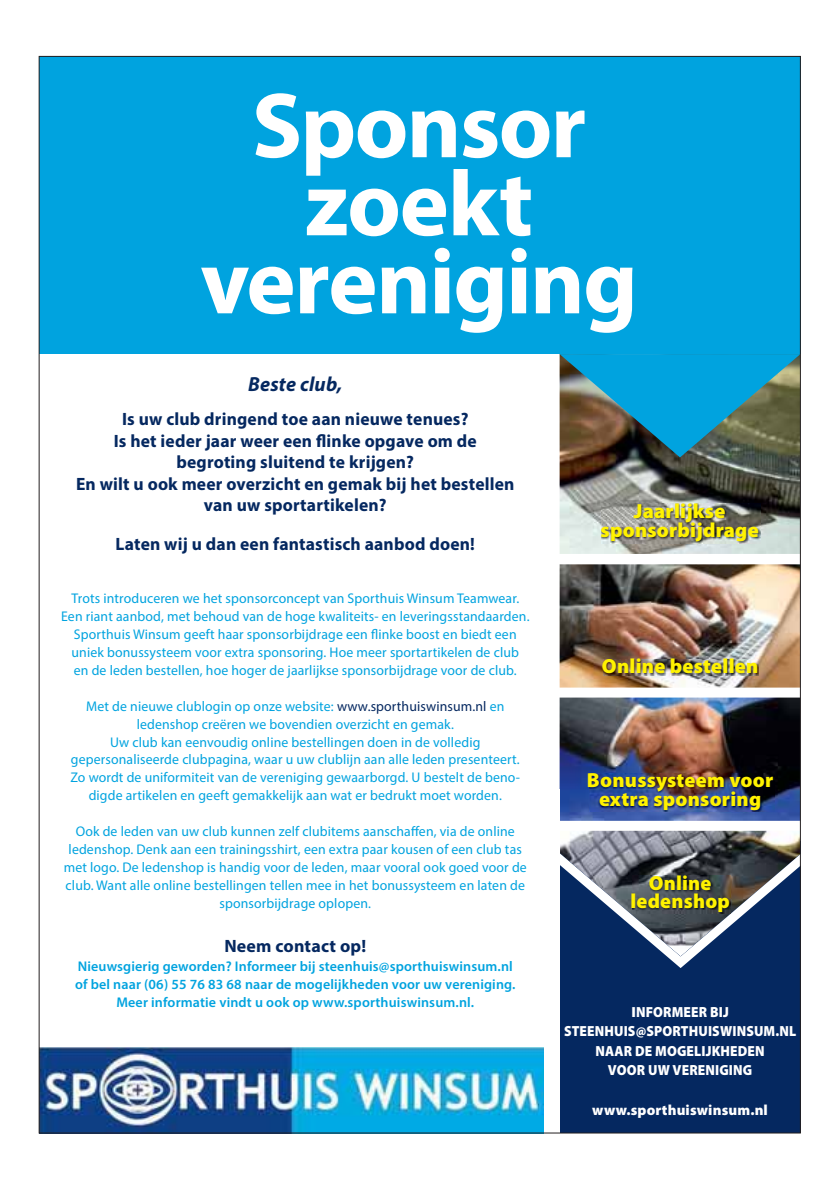
<style>
.page{position:relative;width:840px;height:1190px;background:#fff}
.page>*{position:absolute;margin:0;border:0;box-sizing:border-box;transform-origin:0 0}
.t1{font:700 93.4px/78px "Myriad Pro";letter-spacing:-.02em;color:#fff;text-align:center}
.t2{font:900 20.4px/19.2px "Myriad Pro";letter-spacing:.01em;color:#fff200;text-align:center}
.t3{font:italic 700 20.4px "Myriad Pro";letter-spacing:.01em;color:#052860}
.t4{font:700 18px/21.4px "Myriad Pro";letter-spacing:.01em;color:#052860;text-align:center}
.t5{font:900 14.8px/19.2px "Myriad Pro";letter-spacing:.01em;color:#fff;text-align:center}
.t6{font:14px/18px "Myriad Pro";letter-spacing:.01em;color:#00a3df;text-align:center}
.t7{font:600 14px/18px "Myriad Pro";letter-spacing:.01em;color:#00a3df;text-align:center}
.s1{color:#052860}
</style>
<div class="page">
<img style="left:560px;top:457px;width:239px;height:97px">
<div style="left:560px;top:842px;width:240px;height:291px;background:#052860"></div>
<svg style="left:560px;top:830px;width:239px;height:138px"></svg>
<img style="left:560px;top:698px;width:239px;height:123px">
<img style="left:560px;top:564px;width:239px;height:124px">
<div style="left:39px;top:56px;width:761px;height:298px;background:#00a3df"></div>
<img style="left:41px;top:1047px;width:502px;height:84px">
<img style="left:602px;top:504px;width:158px;height:40px">
<img style="left:589px;top:774px;width:185px;height:38px">
<img style="left:603px;top:659px;width:156px;height:16px">
<img style="left:632px;top:876px;width:99px;height:37px">
<img style="left:560px;top:354px;width:239px;height:103px">
<h1 class="t1" style="left:200px;top:93px;width:439px">Sponsor zoekt vereniging</h1>
<h2 class="t3" style="left:248px;top:376px;width:96px">Beste club,</h2>
<p class="t4" style="left:76px;top:410px;width:440px">Is uw club dringend toe aan nieuwe tenues?<br>Is het ieder jaar weer een flinke opgave om de begroting sluitend te krijgen?<br>En wilt u ook meer overzicht en gemak bij het bestellen van uw sportartikelen?</p>
<p class="t4" style="left:116px;top:534px;width:361px">Laten wij u dan een fantastisch aanbod doen!</p>
<p class="t6" style="left:61px;top:590px;width:470px">Trots introduceren we het sponsorconcept van Sporthuis Winsum Teamwear.<br>Een riant aanbod, met behoud van de hoge kwaliteits- en leveringsstandaarden.<br>Sporthuis Winsum geeft haar sponsorbijdrage een flinke boost en biedt een uniek bonussysteem voor extra sponsoring. Hoe meer sportartikelen de club<br>en de leden bestellen, hoe hoger de jaarlijkse sponsorbijdrage voor de club.</p>
<p class="t6" style="left:70px;top:698px;width:451px">Met de nieuwe clublogin op onze website: <span class="s1">www.sporthuiswinsum.nl</span> en ledenshop creëren we bovendien overzicht en gemak.<br>Uw club kan eenvoudig online bestellingen doen in de volledig gepersonaliseerde clubpagina, waar u uw clublijn aan alle leden presenteert.<br>Zo wordt de uniformiteit van de vereniging gewaarborgd. U bestelt de beno&shy;digde artikelen en geeft gemakkelijk aan wat er bedrukt moet worden.</p>
<p class="t6" style="left:64px;top:823px;width:465px">Ook de leden van uw club kunnen zelf clubitems aanschaffen, via de online ledenshop. Denk aan een trainingsshirt, een extra paar kousen of een club tas met logo. De ledenshop is handig voor de leden, maar vooral ook goed voor de club. Want alle online bestellingen tellen mee in het bonussysteem en laten de sponsorbijdrage oplopen.</p>
<p class="t4" style="left:224px;top:937px;width:143px">Neem contact op!</p>
<p class="t7" style="left:75px;top:959px;width:442px">Nieuwsgierig geworden? Informeer bij steenhuis@sporthuiswinsum.nl of bel naar (06) 55 76 83 68 naar de mogelijkheden voor uw vereniging.<br>Meer informatie vindt u ook op www.sporthuiswinsum.nl.</p>
<h2 class="t2" style="left:601px;top:503px;width:160px">Jaarlijkse sponsorbijdrage</h2>
<h2 class="t2" style="left:602px;top:658px;width:158px">Online bestellen</h2>
<h2 class="t2" style="left:587px;top:772px;width:188px">Bonussysteem voor extra sponsoring</h2>
<h2 class="t2" style="left:630px;top:875px;width:101px;line-height:18px">Online ledenshop</h2>
<p class="t5" style="left:564px;top:1004px;width:234px">INFORMEER BIJ<br>STEENHUIS@SPORTHUISWINSUM.NL<br>NAAR DE MOGELIJKHEDEN<br>VOOR UW VERENIGING</p>
<p class="t5" style="left:592px;top:1102px;width:177px">www.sporthuiswinsum.nl</p>
</div>
